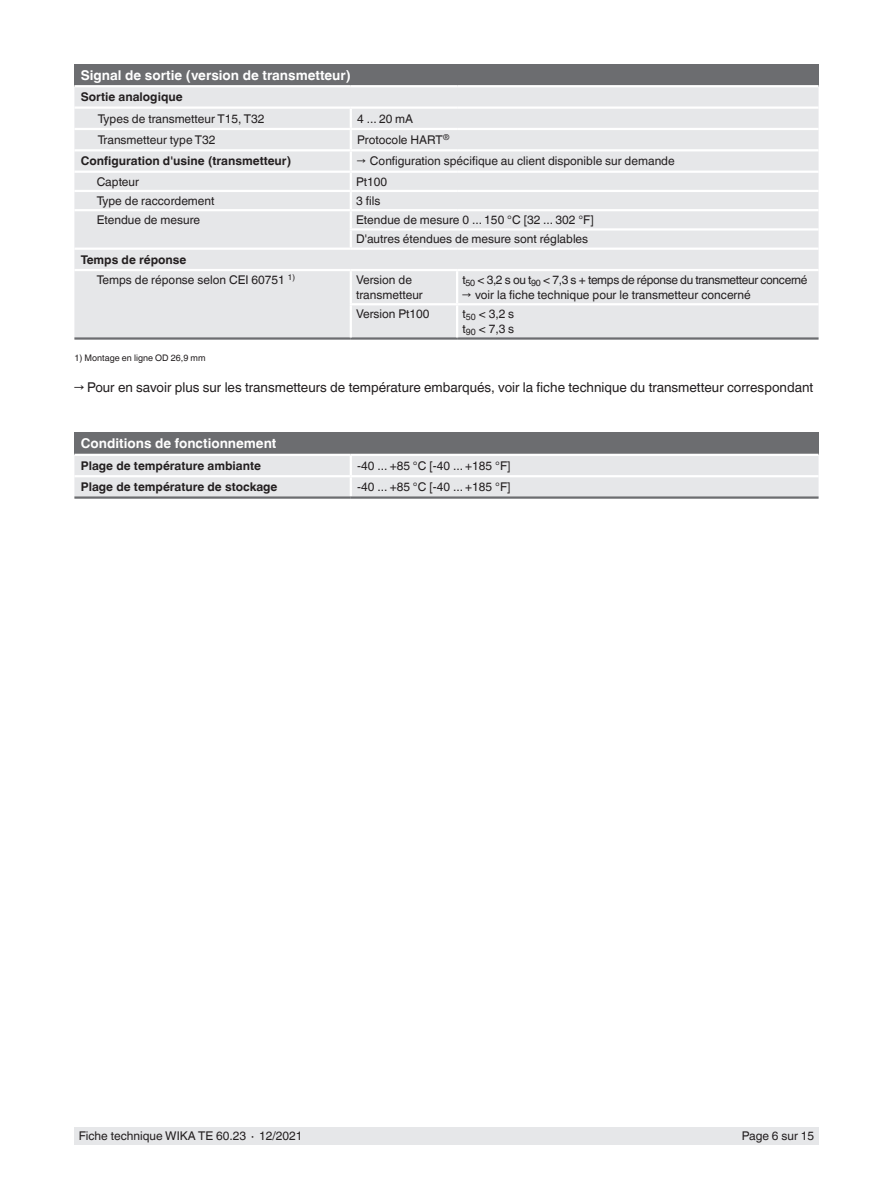
<style>
.page{position:relative;width:893px;height:1188px;background:#fff}
.page>*{position:absolute;margin:0;border:0;box-sizing:border-box;transform-origin:0 0}
.t1{font:13.5px "Helvetica World";color:#231f20}
.t2{font:700 13.5px "Helvetica World";color:#fff}
.t3{font:12px/15px "Helvetica World";color:#231f20}
.t4{font:700 12px "Helvetica World";color:#231f20}
.t5{font:12px "Helvetica World";letter-spacing:-.03em;color:#231f20}
.t6{font:9px "Helvetica World";color:#231f20}
.s1{font-weight:700}
</style>
<div class="page">
<div style="left:74px;top:1128px;width:745px;height:17px;background:#e6e7e9"></div>
<div style="left:74px;top:64px;width:745px;height:22px;background:#6c6d70"></div>
<div style="left:74px;top:87px;width:745px;height:250px;background:#e6e7e9"></div>
<hr style="left:351px;top:128px;width:106px;height:2px;background:#fff">
<hr style="left:457px;top:128px;width:362px;height:2px;background:#fff">
<hr style="left:74px;top:337px;width:277px;height:3px;background:#6c6d70">
<hr style="left:74px;top:128px;width:277px;height:2px;background:#fff">
<svg style="left:350px;top:109px;width:2px;height:40px"></svg>
<hr style="left:74px;top:171px;width:277px;height:2px;background:#fff">
<hr style="left:351px;top:337px;width:106px;height:3px;background:#6c6d70">
<hr style="left:457px;top:337px;width:362px;height:3px;background:#6c6d70">
<hr style="left:74px;top:248px;width:277px;height:2px;background:#fff">
<hr style="left:351px;top:248px;width:106px;height:2px;background:#fff">
<hr style="left:457px;top:248px;width:362px;height:2px;background:#fff">
<hr style="left:456px;top:271px;width:2px;height:32px;background:#fff">
<hr style="left:350px;top:303px;width:107px;height:2px;background:#fff">
<hr style="left:457px;top:303px;width:362px;height:2px;background:#fff">
<hr style="left:456px;top:305px;width:2px;height:32px;background:#fff">
<hr style="left:351px;top:149px;width:106px;height:2px;background:#fff">
<hr style="left:350px;top:151px;width:2px;height:20px;background:#fff">
<hr style="left:457px;top:149px;width:362px;height:2px;background:#fff">
<hr style="left:351px;top:171px;width:106px;height:2px;background:#fff">
<hr style="left:457px;top:171px;width:362px;height:2px;background:#fff">
<hr style="left:74px;top:106px;width:277px;height:3px;background:#fff">
<hr style="left:351px;top:106px;width:106px;height:3px;background:#fff">
<hr style="left:457px;top:106px;width:362px;height:3px;background:#fff">
<hr style="left:74px;top:190px;width:277px;height:2px;background:#fff">
<hr style="left:351px;top:190px;width:106px;height:2px;background:#fff">
<svg style="left:350px;top:173px;width:2px;height:75px"></svg>
<hr style="left:457px;top:190px;width:362px;height:2px;background:#fff">
<hr style="left:74px;top:209px;width:277px;height:2px;background:#fff">
<hr style="left:351px;top:209px;width:106px;height:2px;background:#fff">
<hr style="left:457px;top:209px;width:362px;height:2px;background:#fff">
<hr style="left:350px;top:228px;width:107px;height:3px;background:#fff">
<hr style="left:457px;top:228px;width:362px;height:3px;background:#fff">
<hr style="left:74px;top:269px;width:277px;height:2px;background:#fff">
<hr style="left:351px;top:269px;width:106px;height:2px;background:#fff">
<hr style="left:350px;top:271px;width:2px;height:32px;background:#fff">
<hr style="left:457px;top:269px;width:362px;height:2px;background:#fff">
<hr style="left:350px;top:305px;width:2px;height:32px;background:#fff">
<hr style="left:74px;top:149px;width:277px;height:2px;background:#fff">
<hr style="left:74px;top:85px;width:277px;height:2px;background:#fff">
<hr style="left:351px;top:85px;width:106px;height:2px;background:#fff">
<hr style="left:457px;top:85px;width:362px;height:2px;background:#fff">
<div style="left:74px;top:432px;width:745px;height:23px;background:#6c6d70"></div>
<hr style="left:74px;top:454px;width:277px;height:2px;background:#fff">
<hr style="left:351px;top:454px;width:468px;height:2px;background:#fff">
<hr style="left:74px;top:496px;width:277px;height:3px;background:#6c6d70">
<hr style="left:351px;top:496px;width:468px;height:3px;background:#6c6d70">
<div style="left:74px;top:456px;width:745px;height:42px;background:#e6e7e9"></div>
<hr style="left:74px;top:475px;width:277px;height:2px;background:#fff">
<hr style="left:351px;top:475px;width:468px;height:2px;background:#fff">
<p class="t2" style="left:81px;top:67px;width:272px">Signal de sortie (version de transmetteur)</p>
<p class="t4" style="left:81px;top:90px;width:103px">Sortie analogique</p>
<p class="t3" style="left:98px;top:111px;width:168px">Types de transmetteur T15, T32</p>
<p class="t3" style="left:357px;top:111px;width:58px">4 ... 20 mA</p>
<p class="t3" style="left:98px;top:132px;width:119px">Transmetteur type T32</p>
<p class="t3" style="left:357px;top:132px;width:94px">Protocole HART<sup>®</sup></p>
<p class="t4" style="left:81px;top:154px;width:212px">Configuration d'usine (transmetteur)</p>
<p class="t3" style="left:357px;top:154px;width:319px">→ Configuration spécifique au client disponible sur demande</p>
<p class="t3" style="left:97px;top:174px;width:44px">Capteur</p>
<p class="t3" style="left:356px;top:174px;width:33px">Pt100</p>
<p class="t3" style="left:97px;top:193px;width:119px">Type de raccordement</p>
<p class="t3" style="left:356px;top:193px;width:26px">3 fils</p>
<p class="t3" style="left:97px;top:212px;width:105px">Etendue de mesure</p>
<p class="t3" style="left:356px;top:210px;width:239px;line-height:19.2px">Etendue de mesure 0 ... 150 °C [32 ... 302 °F]<br>D'autres étendues de mesure sont réglables</p>
<p class="t3" style="left:97px;top:249px;width:200px;line-height:20.2px;text-indent:-16px"><span class="s1">Temps de réponse<br></span>Temps de réponse selon CEI 60751 <sup>1)</sup></p>
<p class="t3" style="left:356px;top:272px;width:68px">Version de transmetteur</p>
<p class="t5" style="left:462px;top:273px;width:346px">t<sub>50</sub> &lt; 3,2 s ou t<sub>90</sub> &lt; 7,3 s + temps de réponse du transmetteur concerné</p>
<p class="t3" style="left:462px;top:287px;width:290px">→ voir la fiche technique pour le transmetteur concerné</p>
<p class="t3" style="left:356px;top:307px;width:75px">Version Pt100</p>
<p class="t3" style="left:462px;top:307px;width:53px">t<sub>50</sub> &lt; 3,2 s t<sub>90</sub> &lt; 7,3 s</p>
<p class="t6" style="left:74px;top:352px;width:133px">1) Montage en ligne OD 26,9 mm</p>
<p class="t1" style="left:74px;top:380px;width:740px">→ Pour en savoir plus sur les transmetteurs de température embarqués, voir la fiche technique du transmetteur correspondant</p>
<p class="t2" style="left:81px;top:436px;width:197px">Conditions de fonctionnement</p>
<p class="t4" style="left:81px;top:459px;width:182px">Plage de température ambiante</p>
<p class="t3" style="left:357px;top:458px;width:155px">-40 ... +85 °C [-40 ... +185 °F]</p>
<p class="t4" style="left:81px;top:480px;width:198px">Plage de température de stockage</p>
<p class="t3" style="left:357px;top:480px;width:155px">-40 ... +85 °C [-40 ... +185 °F]</p>
<p class="t3" style="left:79px;top:1129px;width:225px">Fiche technique WIKA TE 60.23 ∙ 12/2021</p>
<p class="t3" style="left:742px;top:1129px;width:74px">Page 6 sur 15</p>
</div>
